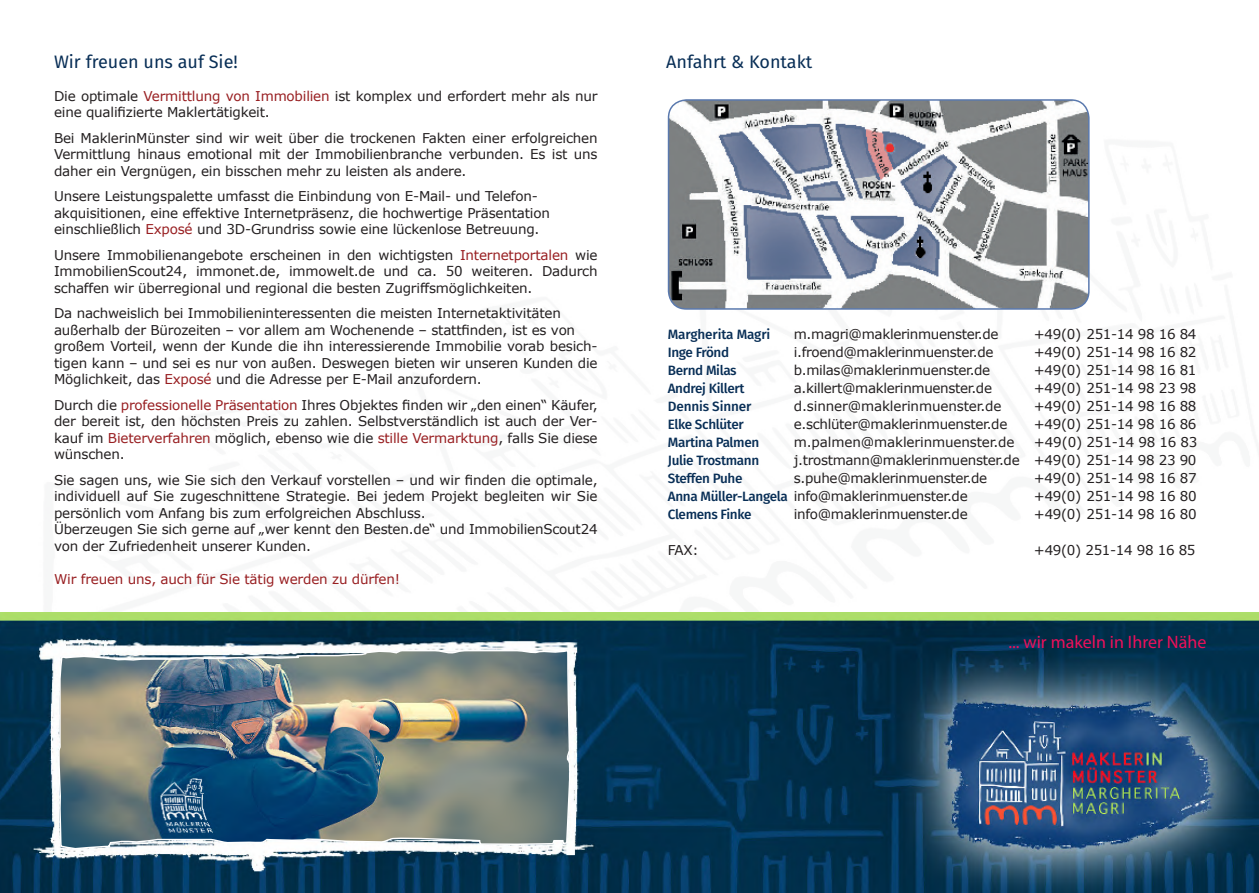
<style>
.page{position:relative;width:1259px;height:893px;background:#fff}
.page>*{position:absolute;margin:0;border:0;box-sizing:border-box;transform-origin:0 0}
.t1{font:18px "Fira Sans";color:#082e56}
.t2{font:18px "Myriad Pro";color:#ed105a}
.t3{font:13.5px/16.5px "Verdana";letter-spacing:-.015em;color:#231f20}
.t4{font:500 13.5px "Fira Sans";letter-spacing:-.025em;color:#082e56}
.t5{font:13.5px "Verdana";letter-spacing:-.015em;color:#981e21}
.s1{color:#981e21}
.s2{font-family:"Fira Sans";font-weight:500;color:#082e56}
</style>
<div class="page">
<img style="left:668px;top:100px;width:421px;height:209px">
<div style="left:668px;top:99px;width:421px;height:211px;border:2px solid #5a79ae;border-radius:18px"></div>
<img style="left:0;top:612px;width:1259px;height:281px">
<img style="left:58px;top:649px;width:514px;height:244px">
<h1 class="t1" style="left:54px;top:48px;width:185px">Wir freuen uns auf Sie!</h1>
<p class="t3" style="left:54px;top:87px;width:545px">Die optimale <span class="s1">Vermittlung von Immobilien</span> ist komplex und erfordert mehr als nur eine qualifizierte Maklertätigkeit.</p>
<p class="t3" style="left:54px;top:129px;width:545px;text-align:justify">Bei MaklerinMünster sind wir weit über die trockenen Fakten einer erfolgreichen Vermittlung hinaus emotional mit der Immobilienbranche verbunden. Es ist uns daher ein Vergnügen, ein bisschen mehr zu leisten als andere.</p>
<p class="t3" style="left:54px;top:188px;width:497px">Unsere Leistungspalette umfasst die Einbindung von E-Mail- und Telefon&shy;akquisitionen, eine effektive Internetpräsenz, die hochwertige Präsentation einschließlich <span class="s1">Exposé</span> und 3D-Grundriss sowie eine lückenlose Betreuung.</p>
<p class="t3" style="left:54px;top:246px;width:545px;text-align:justify">Unsere Immobilienangebote erscheinen in den wichtigsten <span class="s1">Internetportalen</span> wie ImmobilienScout24, immonet.de, immowelt.de und ca. 50 weiteren. Dadurch schaffen wir überregional und regional die besten Zugriffsmöglichkeiten.</p>
<p class="t3" style="left:54px;top:305px;width:545px">Da nachweislich bei Immobilieninteressenten die meisten Internetaktivitäten außerhalb der Bürozeiten – vor allem am Wochenende – stattfinden, ist es von großem Vorteil, wenn der Kunde die ihn interessierende Immobilie vorab besich&shy;tigen kann – und sei es nur von außen. Deswegen bieten wir unseren Kunden die Möglichkeit, das <span class="s1">Exposé</span> und die Adresse per E-Mail anzufordern.</p>
<p class="t3" style="left:54px;top:396px;width:545px;text-align:justify">Durch die <span class="s1">professionelle Präsentation</span> Ihres Objektes finden wir „den einen“ Käufer, der bereit ist, den höchsten Preis zu zahlen. Selbstverständlich ist auch der Ver&shy;kauf im <span class="s1">Bieterverfahren</span> möglich, ebenso wie die <span class="s1">stille Vermarktung</span>, falls Sie diese wünschen.</p>
<p class="t3" style="left:54px;top:471px;width:545px">Sie sagen uns, wie Sie sich den Verkauf vorstellen – und wir finden die optimale, individuell auf Sie zugeschnittene Strategie. Bei jedem Projekt begleiten wir Sie persönlich vom Anfang bis zum erfolgreichen Abschluss.<br>Überzeugen Sie sich gerne auf „wer kennt den Besten.de“ und ImmobilienScout24 von der Zufriedenheit unserer Kunden.</p>
<p class="t5" style="left:54px;top:570px;width:347px">Wir freuen uns, auch für Sie tätig werden zu dürfen!</p>
<h1 class="t1" style="left:666px;top:48px;width:148px">Anfahrt &amp; Kontakt</h1>
<p class="t4" style="left:668px;top:324px;width:104px">Margherita Magri</p>
<p class="t3" style="left:794px;top:326px;width:206px">m.magri@maklerinmuenster.de</p>
<p class="t3" style="left:1034px;top:326px;width:164px">+49(0) 251-14 98 16 84</p>
<p class="t4" style="left:668px;top:342px;width:63px">Inge Frönd</p>
<p class="t3" style="left:794px;top:344px;width:201px">i.froend@maklerinmuenster.de</p>
<p class="t3" style="left:1034px;top:344px;width:164px">+49(0) 251-14 98 16 82</p>
<p class="t4" style="left:668px;top:360px;width:70px">Bernd Milas</p>
<p class="t3" style="left:794px;top:362px;width:198px">b.milas@maklerinmuenster.de</p>
<p class="t3" style="left:1034px;top:362px;width:164px">+49(0) 251-14 98 16 81</p>
<p class="t4" style="left:668px;top:378px;width:78px">Andrej Killert</p>
<p class="t3" style="left:794px;top:380px;width:200px">a.killert@maklerinmuenster.de</p>
<p class="t3" style="left:1034px;top:380px;width:164px">+49(0) 251-14 98 23 98</p>
<p class="t4" style="left:668px;top:396px;width:85px">Dennis Sinner</p>
<p class="t3" style="left:794px;top:398px;width:209px">d.sinner@maklerinmuenster.de</p>
<p class="t3" style="left:1034px;top:398px;width:164px">+49(0) 251-14 98 16 88</p>
<p class="t4" style="left:668px;top:414px;width:78px">Elke Schlüter</p>
<p class="t3" style="left:794px;top:416px;width:215px">e.schlüter@maklerinmuenster.de</p>
<p class="t3" style="left:1034px;top:416px;width:164px">+49(0) 251-14 98 16 86</p>
<p class="t4" style="left:668px;top:432px;width:93px">Martina Palmen</p>
<p class="t3" style="left:794px;top:434px;width:222px">m.palmen@maklerinmuenster.de</p>
<p class="t3" style="left:1034px;top:434px;width:165px">+49(0) 251-14 98 16 83</p>
<p class="t4" style="left:668px;top:450px;width:93px">Julie Trostmann</p>
<p class="t3" style="left:794px;top:452px;width:404px">j.trostmann@maklerinmuenster.de +49(0) 251-14 98 23 90</p>
<p class="t4" style="left:668px;top:468px;width:76px">Steffen Puhe</p>
<p class="t3" style="left:794px;top:470px;width:195px">s.puhe@maklerinmuenster.de</p>
<p class="t3" style="left:1034px;top:470px;width:164px">+49(0) 251-14 98 16 87</p>
<p class="t3" style="left:668px;top:488px;width:301px"><span class="s2">Anna Müller-Langela</span> info@maklerinmuenster.de</p>
<p class="t3" style="left:1034px;top:488px;width:164px">+49(0) 251-14 98 16 80</p>
<p class="t4" style="left:668px;top:504px;width:85px">Clemens Finke</p>
<p class="t3" style="left:794px;top:506px;width:175px">info@maklerinmuenster.de</p>
<p class="t3" style="left:1034px;top:506px;width:164px">+49(0) 251-14 98 16 80</p>
<p class="t3" style="left:668px;top:542px;width:32px">FAX:</p>
<p class="t3" style="left:1034px;top:542px;width:163px">+49(0) 251-14 98 16 85</p>
<h1 class="t2" style="left:1008px;top:631px;width:199px">... wir makeln in Ihrer Nähe</h1>
</div>
